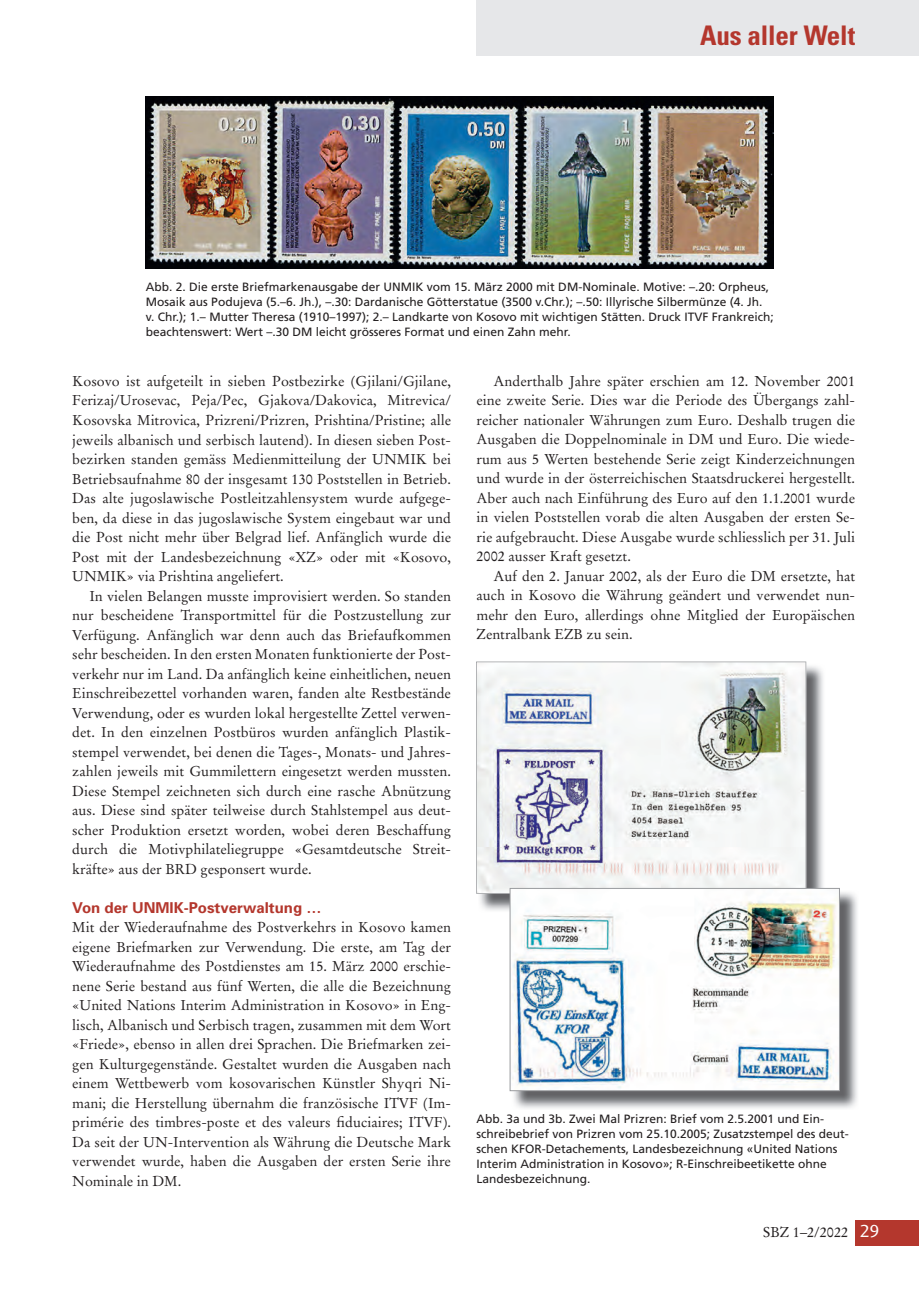
<style>
.page{position:relative;width:919px;height:1289px;background:#fff}
.page>*{position:absolute;margin:0;border:0;box-sizing:border-box;transform-origin:0 0}
.t1{font:700 condensed 27px "Univers";letter-spacing:-.005em;color:#b4372d}
.t2{font:700 15px "Univers";color:#b4372d}
.t3{font:14.25px/19.5px "Stempel Garamond";color:#231f20;text-align:justify}
.t4{font:12px/15px "Frutiger";color:#231f20}
.s1{font-family:"Charlotte Sans Book Plain";font-size:18px;color:#fff}
</style>
<div class="page">
<div style="left:476px;top:0;width:442px;height:55px;background:#e6e7e9"></div>
<div style="left:855px;top:1220px;width:63px;height:25px;background:#b4372d"></div>
<img style="left:146px;top:97px;width:627px;height:172px">
<img style="left:478px;top:663px;width:347px;height:248px">
<svg style="left:476px;top:661px;width:330px;height:232px;fill:#f3f4f4"></svg>
<img style="left:511px;top:890px;width:346px;height:219px">
<img style="left:511px;top:890px;width:326px;height:199px">
<div style="left:509px;top:888px;width:330px;height:203px;border:1px solid #999b9e"></div>
<h1 class="t1" style="left:700px;top:18px;width:157px">Aus aller Welt</h1>
<p class="t4" style="left:146px;top:279px;width:629px">Abb. 2. Die erste Briefmarkenausgabe der UNMIK vom 15. März 2000 mit DM-Nominale. Motive: –.20: Orpheus, Mosaik aus Podujeva (5.–6. Jh.), –.30: Dardanische Götterstatue (3500 v.Chr.); –.50: Illyrische Silbermünze (4. Jh. v. Chr.); 1.– Mutter Theresa (1910–1997); 2.– Landkarte von Kosovo mit wichtigen Stätten. Druck ITVF Frankreich; beachtenswert: Wert –.30 DM leicht grösseres Format und einen Zahn mehr.</p>
<p class="t3" style="left:72px;top:371px;width:380px">Kosovo ist aufgeteilt in sieben Postbezirke (Gjilani/Gjilane, Ferizaj/Urosevac, Peja/Pec, Gjakova/Dakovica, Mitrevica/ Kosovska Mitrovica, Prizreni/Prizren, Prishtina/Pristine; alle jeweils albanisch und serbisch lautend). In diesen sieben Post&shy;bezirken standen gemäss Medienmitteilung der UNMIK bei Betriebsaufnahme 80 der insgesamt 130 Poststellen in Betrieb.<br>Das alte jugoslawische Postleitzahlensystem wurde aufgege&shy;ben, da diese in das jugoslawische System eingebaut war und die Post nicht mehr über Belgrad lief. Anfänglich wurde die Post mit der Landesbezeichnung «XZ» oder mit «Kosovo, UNMIK» via Prishtina angeliefert.</p>
<p class="t3" style="left:72px;top:586px;width:380px;text-indent:17px">In vielen Belangen musste improvisiert werden. So standen nur bescheidene Transportmittel für die Postzustellung zur Verfügung. Anfänglich war denn auch das Briefaufkommen sehr bescheiden. In den ersten Monaten funktionierte der Post&shy;verkehr nur im Land. Da anfänglich keine einheitlichen, neuen Einschreibezettel vorhanden waren, fanden alte Restbestände Verwendung, oder es wurden lokal hergestellte Zettel verwen&shy;det. In den einzelnen Postbüros wurden anfänglich Plastik&shy;stempel verwendet, bei denen die Tages-, Monats- und Jahres&shy;zahlen jeweils mit Gummilettern eingesetzt werden mussten.<br>Diese Stempel zeichneten sich durch eine rasche Abnützung aus. Diese sind später teilweise durch Stahlstempel aus deut&shy;scher Produktion ersetzt worden, wobei deren Beschaffung durch die Motivphilateliegruppe «Gesamtdeutsche Streit&shy;kräfte» aus der BRD gesponsert wurde.</p>
<p class="t2" style="left:72px;top:897px;width:250px">Von der UNMIK-Postverwaltung …</p>
<p class="t3" style="left:72px;top:917px;width:380px">Mit der Wiederaufnahme des Postverkehrs in Kosovo kamen eigene Briefmarken zur Verwendung. Die erste, am Tag der Wiederaufnahme des Postdienstes am 15. März 2000 erschie&shy;nene Serie bestand aus fünf Werten, die alle die Bezeichnung «United Nations Interim Administration in Kosovo» in Eng&shy;lisch, Albanisch und Serbisch tragen, zusammen mit dem Wort «Friede», ebenso in allen drei Sprachen. Die Briefmarken zei&shy;gen Kulturgegenstände. Gestaltet wurden die Ausgaben nach einem Wettbewerb vom kosovarischen Künstler Shyqri Ni&shy;mani; die Herstellung übernahm die französische ITVF (Im&shy;primérie des timbres-poste et des valeurs fiduciaires; ITVF).<br>Da seit der UN-Intervention als Währung die Deutsche Mark verwendet wurde, haben die Ausgaben der ersten Serie ihre Nominale in DM.</p>
<p class="t3" style="left:476px;top:371px;width:380px;text-indent:17px">Anderthalb Jahre später erschien am 12. November 2001 eine zweite Serie. Dies war die Periode des Übergangs zahl&shy;reicher nationaler Währungen zum Euro. Deshalb trugen die Ausgaben die Doppelnominale in DM und Euro. Die wiede&shy;rum aus 5 Werten bestehende Serie zeigt Kinderzeichnungen und wurde in der österreichischen Staatsdruckerei hergestellt.<br>Aber auch nach Einführung des Euro auf den 1.1.2001 wurde in vielen Poststellen vorab die alten Ausgaben der ersten Se&shy;rie aufgebraucht. Diese Ausgabe wurde schliesslich per 31. Juli 2002 ausser Kraft gesetzt.</p>
<p class="t3" style="left:476px;top:566px;width:380px;text-indent:17px">Auf den 2. Januar 2002, als der Euro die DM ersetzte, hat auch in Kosovo die Währung geändert und verwendet nun&shy;mehr den Euro, allerdings ohne Mitglied der Europäischen Zentralbank EZB zu sein.</p>
<p class="t4" style="left:476px;top:1111px;width:374px">Abb. 3a und 3b. Zwei Mal Prizren: Brief vom 2.5.2001 und Ein&shy;schreibebrief von Prizren vom 25.10.2005; Zusatzstempel des deut&shy;schen KFOR-Detachements, Landesbezeichnung «United Nations Interim Administration in Kosovo»; R-Einschreibeetikette ohne Landesbezeichnung.</p>
<p class="t3" style="left:763px;top:1222px;width:118px">SBZ 1–2/2022 <span class="s1">29</span></p>
</div>
